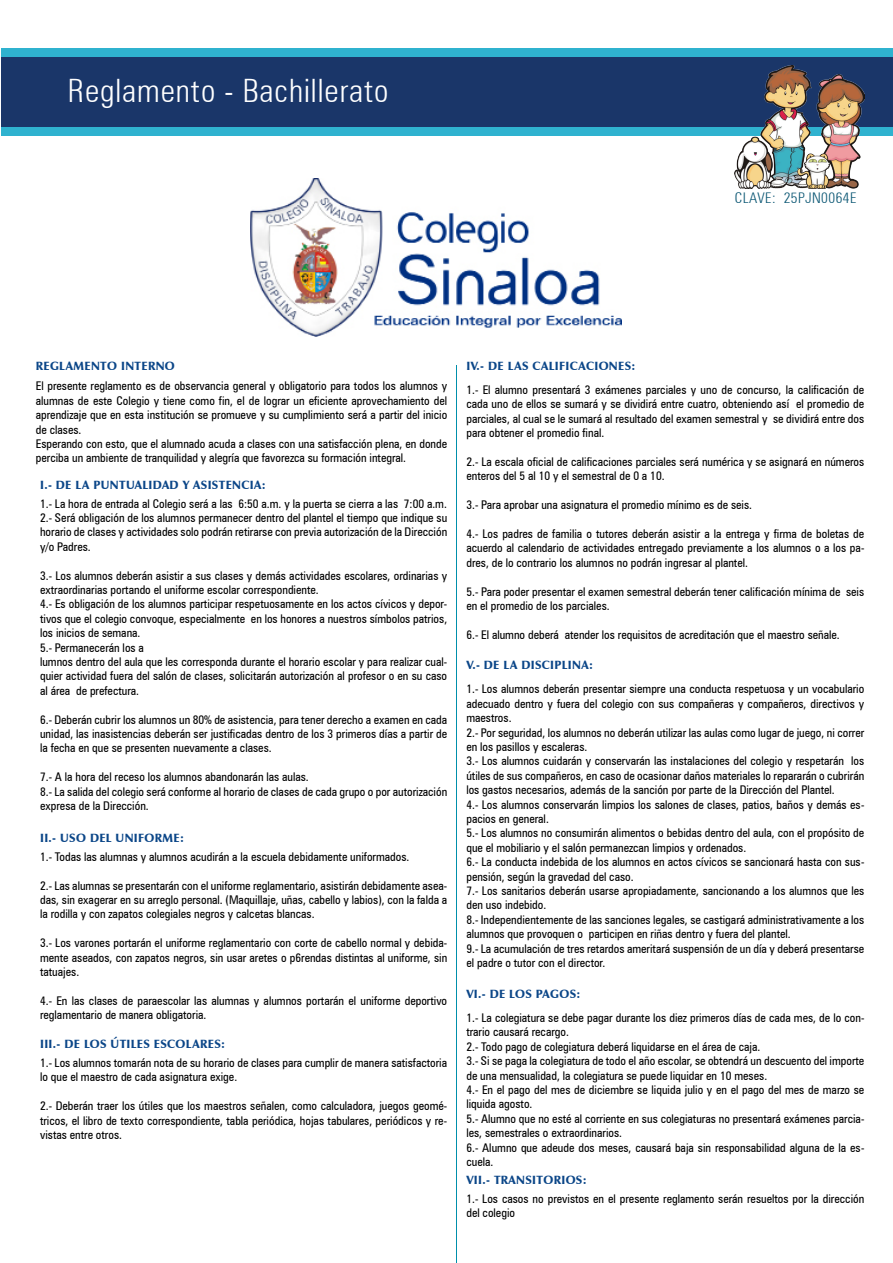
<style>
.page{position:relative;width:893px;height:1263px;background:#fff}
.page>*{position:absolute;margin:0;border:0;box-sizing:border-box;transform-origin:0 0}
.t1{font:300 condensed 32.25px "Zurich BT";letter-spacing:.03em;color:#fff}
.t2{font:300 condensed 14.7px "Zurich BT";letter-spacing:.03em;color:#0a5673}
.t3{font:condensed 12px/14.4px "Zurich BT";color:#000}
.t4{font:900 12px "Zapf Humanist 601 BT";letter-spacing:.03em;color:#0b4688}
</style>
<div class="page">
<div style="left:2px;top:56px;width:891px;height:78px;background:#1a3669"></div>
<div style="left:2px;top:127px;width:891px;height:9px;background:#2fb2cf"></div>
<div style="left:2px;top:48px;width:891px;height:8px;background:#2fb2cf"></div>
<hr style="left:456px;top:366px;width:1px;height:897px;background:#008fab">
<img style="left:250px;top:178px;width:371px;height:159px">
<img style="left:735px;top:66px;width:72px;height:123px">
<img style="left:797px;top:74px;width:67px;height:115px">
<p class="t1" style="left:68px;top:71px;width:322px">Reglamento - Bachillerato</p>
<p class="t2" style="left:735px;top:189px;width:123px">CLAVE: 25PJN0064E</p>
<p class="t4" style="left:36px;top:358px;width:140px">REGLAMENTO INTERNO</p>
<p class="t3" style="left:36px;top:379px;width:413px;text-align:justify">El presente reglamento es de observancia general y obligatorio para todos los alumnos y alumnas de este Colegio y tiene como fin, el de lograr un eficiente aprovechamiento del aprendizaje que en esta institución se promueve y su cumplimiento será a partir del inicio de clases.</p>
<p class="t3" style="left:36px;top:436px;width:413px">Esperando con esto, que el alumnado acuda a clases con una satisfacción plena, en donde perciba un ambiente de tranquilidad y alegría que favorezca su formación integral.</p>
<p class="t3" style="left:40px;top:496px;width:408px">1.- La hora de entrada al Colegio será a las 6:50 a.m. y la puerta se cierra a las 7:00 a.m.</p>
<p class="t3" style="left:40px;top:510px;width:409px;text-align:justify">2.- Será obligación de los alumnos permanecer dentro del plantel el tiempo que indique su horario de clases y actividades solo podrán retirarse con previa autorización de la Dirección y/o Padres.</p>
<p class="t3" style="left:40px;top:568px;width:409px">3.- Los alumnos deberán asistir a sus clases y demás actividades escolares, ordinarias y extraordinarias portando el uniforme escolar correspondiente.</p>
<p class="t3" style="left:40px;top:597px;width:409px;text-align:justify">4.- Es obligación de los alumnos participar respetuosamente en los actos cívicos y depor&shy;tivos que el colegio convoque, especialmente en los honores a nuestros símbolos patrios, los inicios de semana.</p>
<p class="t3" style="left:40px;top:640px;width:105px">5.- Permanecerán los a</p>
<p class="t3" style="left:40px;top:654px;width:409px;text-align:justify">lumnos dentro del aula que les corresponda durante el horario escolar y para realizar cual&shy;quier actividad fuera del salón de clases, solicitarán autorización al profesor o en su caso al área de prefectura.</p>
<p class="t3" style="left:40px;top:712px;width:409px;text-align:justify">6.- Deberán cubrir los alumnos un 80% de asistencia, para tener derecho a examen en cada unidad, las inasistencias deberán ser justificadas dentro de los 3 primeros días a partir de la fecha en que se presenten nuevamente a clases.</p>
<p class="t3" style="left:40px;top:770px;width:270px">7.- A la hora del receso los alumnos abandonarán las aulas.</p>
<p class="t3" style="left:40px;top:784px;width:409px">8.- La salida del colegio será conforme al horario de clases de cada grupo o por autorización expresa de la Dirección.</p>
<p class="t3" style="left:40px;top:849px;width:371px">1.- Todas las alumnas y alumnos acudirán a la escuela debidamente uniformados.</p>
<p class="t3" style="left:40px;top:878px;width:409px;text-align:justify">2.- Las alumnas se presentarán con el uniforme reglamentario, asistirán debidamente asea&shy;das, sin exagerar en su arreglo personal. (Maquillaje, uñas, cabello y labios), con la falda a la rodilla y con zapatos colegiales negros y calcetas blancas.</p>
<p class="t3" style="left:40px;top:936px;width:409px;text-align:justify">3.- Los varones portarán el uniforme reglamentario con corte de cabello normal y debida&shy;mente aseados, con zapatos negros, sin usar aretes o p6rendas distintas al uniforme, sin tatuajes.</p>
<p class="t3" style="left:40px;top:993px;width:409px">4.- En las clases de paraescolar las alumnas y alumnos portarán el uniforme deportivo reglamentario de manera obligatoria.</p>
<p class="t3" style="left:40px;top:1055px;width:409px">1.- Los alumnos tomarán nota de su horario de clases para cumplir de manera satisfactoria lo que el maestro de cada asignatura exige.</p>
<p class="t3" style="left:40px;top:1099px;width:409px;text-align:justify">2.- Deberán traer los útiles que los maestros señalen, como calculadora, juegos geomé&shy;tricos, el libro de texto correspondiente, tabla periódica, hojas tabulares, periódicos y re&shy;vistas entre otros.</p>
<p class="t4" style="left:40px;top:477px;width:227px">I.- DE LA PUNTUALIDAD Y ASISTENCIA:</p>
<p class="t4" style="left:40px;top:830px;width:145px">II.- USO DEL UNIFORME:</p>
<p class="t4" style="left:40px;top:1036px;width:187px">III.- DE LOS ÚTILES ESCOLARES:</p>
<p class="t4" style="left:466px;top:358px;width:171px">IV.- DE LAS CALIFICACIONES:</p>
<p class="t3" style="left:466px;top:382px;width:399px;text-align:justify">1.- El alumno presentará 3 exámenes parciales y uno de concurso, la calificación de cada uno de ellos se sumará y se dividirá entre cuatro, obteniendo así el promedio de parciales, al cual se le sumará al resultado del examen semestral y se dividirá entre dos para obtener el promedio final.</p>
<p class="t3" style="left:466px;top:454px;width:399px">2.- La escala oficial de calificaciones parciales será numérica y se asignará en números enteros del 5 al 10 y el semestral de 0 a 10.</p>
<p class="t3" style="left:466px;top:498px;width:287px">3.- Para aprobar una asignatura el promedio mínimo es de seis.</p>
<p class="t3" style="left:466px;top:526px;width:399px;text-align:justify">4.- Los padres de familia o tutores deberán asistir a la entrega y firma de boletas de acuerdo al calendario de actividades entregado previamente a los alumnos o a los pa&shy;dres, de lo contrario los alumnos no podrán ingresar al plantel.</p>
<p class="t3" style="left:466px;top:584px;width:399px">5.- Para poder presentar el examen semestral deberán tener calificación mínima de seis en el promedio de los parciales.</p>
<p class="t3" style="left:466px;top:627px;width:375px">6.- El alumno deberá atender los requisitos de acreditación que el maestro señale.</p>
<p class="t4" style="left:466px;top:658px;width:128px">V.- DE LA DISCIPLINA:</p>
<p class="t3" style="left:466px;top:682px;width:399px;text-align:justify">1.- Los alumnos deberán presentar siempre una conducta respetuosa y un vocabulario adecuado dentro y fuera del colegio con sus compañeras y compañeros, directivos y maestros.</p>
<p class="t3" style="left:466px;top:725px;width:399px">2.- Por seguridad, los alumnos no deberán utilizar las aulas como lugar de juego, ni correr en los pasillos y escaleras.</p>
<p class="t3" style="left:466px;top:754px;width:399px;text-align:justify">3.- Los alumnos cuidarán y conservarán las instalaciones del colegio y respetarán los útiles de sus compañeros, en caso de ocasionar daños materiales lo repararán o cubrirán los gastos necesarios, además de la sanción por parte de la Dirección del Plantel.</p>
<p class="t3" style="left:466px;top:797px;width:399px">4.- Los alumnos conservarán limpios los salones de clases, patios, baños y demás es&shy;pacios en general.</p>
<p class="t3" style="left:466px;top:826px;width:399px">5.- Los alumnos no consumirán alimentos o bebidas dentro del aula, con el propósito de que el mobiliario y el salón permanezcan limpios y ordenados.</p>
<p class="t3" style="left:466px;top:855px;width:399px">6.- La conducta indebida de los alumnos en actos cívicos se sancionará hasta con sus&shy;pensión, según la gravedad del caso.</p>
<p class="t3" style="left:466px;top:883px;width:399px">7.- Los sanitarios deberán usarse apropiadamente, sancionando a los alumnos que les den uso indebido.</p>
<p class="t3" style="left:466px;top:912px;width:399px">8.- Independientemente de las sanciones legales, se castigará administrativamente a los alumnos que provoquen o participen en riñas dentro y fuera del plantel.</p>
<p class="t3" style="left:466px;top:941px;width:399px">9.- La acumulación de tres retardos ameritará suspensión de un día y deberá presentarse el padre o tutor con el director.</p>
<p class="t4" style="left:466px;top:986px;width:116px">VI.- DE LOS PAGOS:</p>
<p class="t3" style="left:466px;top:1010px;width:399px">1.- La colegiatura se debe pagar durante los diez primeros días de cada mes, de lo con&shy;trario causará recargo.</p>
<p class="t3" style="left:466px;top:1039px;width:296px">2.- Todo pago de colegiatura deberá liquidarse en el área de caja.</p>
<p class="t3" style="left:466px;top:1053px;width:399px">3.- Si se paga la colegiatura de todo el año escolar, se obtendrá un descuento del importe de una mensualidad, la colegiatura se puede liquidar en 10 meses.</p>
<p class="t3" style="left:466px;top:1082px;width:399px">4.- En el pago del mes de diciembre se liquida julio y en el pago del mes de marzo se liquida agosto.</p>
<p class="t3" style="left:466px;top:1111px;width:399px">5.- Alumno que no esté al corriente en sus colegiaturas no presentará exámenes parcia&shy;les, semestrales o extraordinarios.</p>
<p class="t3" style="left:466px;top:1140px;width:399px">6.- Alumno que adeude dos meses, causará baja sin responsabilidad alguna de la es&shy;cuela.</p>
<p class="t3" style="left:466px;top:1191px;width:399px">1.- Los casos no previstos en el presente reglamento serán resueltos por la dirección del colegio</p>
<p class="t4" style="left:466px;top:1172px;width:122px">VII.- TRANSITORIOS:</p>
</div>
